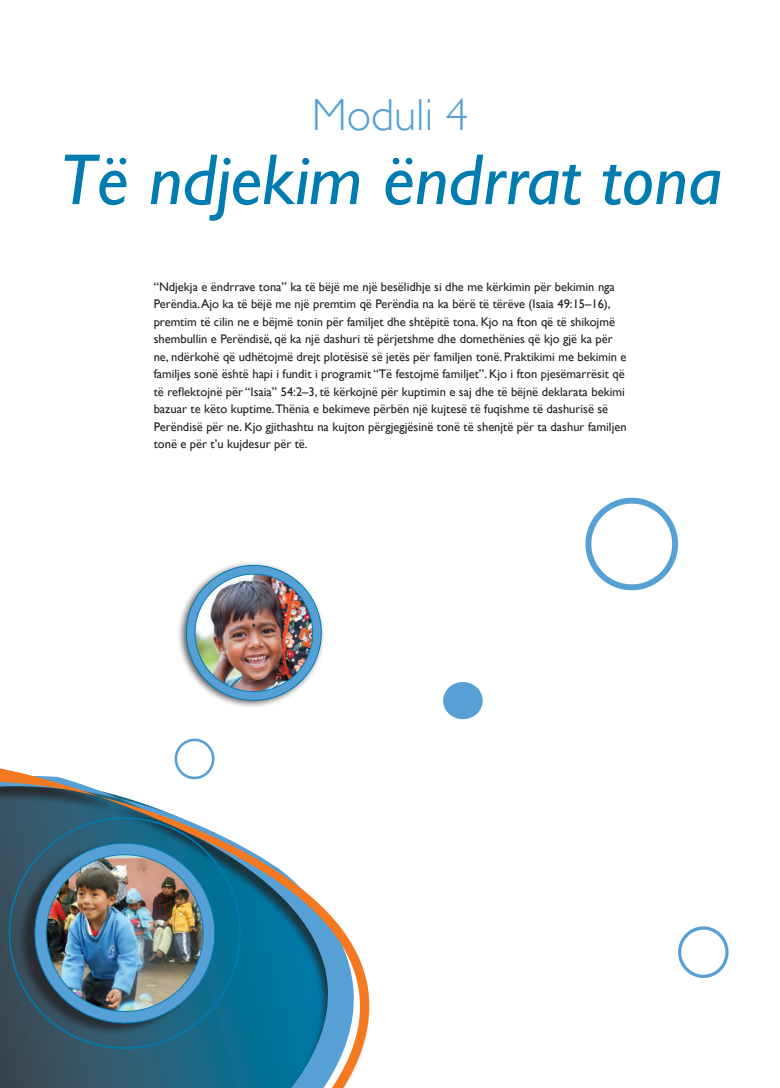
<style>
.page{position:relative;width:780px;height:1088px;background:#fff}
.page>*{position:absolute;margin:0;border:0;box-sizing:border-box;transform-origin:0 0}
.t1{font:italic 72.5px "Gill Sans";color:#007cb1}
.t2{font:300 45px "Gill Sans";color:#56a0d5}
.t3{font:12.5px/17.5px "Gill Sans";color:#231f20}
</style>
<div class="page">
<svg style="left:0;top:768px;width:370px;height:320px"></svg>
<svg style="left:443px;top:682px;width:40px;height:38px"></svg>
<svg style="left:585px;top:497px;width:94px;height:94px"></svg>
<svg style="left:678px;top:926px;width:51px;height:52px"></svg>
<svg style="left:173px;top:738px;width:43px;height:43px"></svg>
<div style="left:176px;top:560px;width:149px;height:149px;background:#231f20;opacity:.75"></div>
<img style="left:181px;top:560px;width:144px;height:145px">
<svg style="left:1px;top:809px;width:247px;height:247px;background:#3b6f83"></svg>
<div style="left:17px;top:842px;width:194px;height:194px;background:#231f20;opacity:.75"></div>
<svg style="left:28px;top:836px;width:193px;height:193px;background:#276078"></svg>
<img style="left:40px;top:848px;width:169px;height:170px">
<h2 class="t2" style="left:312px;top:89px;width:158px">Moduli 4</h2>
<h1 class="t1" style="left:60px;top:138px;width:663px">Të ndjekim ëndrrat tona</h1>
<p class="t3" style="left:154px;top:278px;width:474px">“Ndjekja e ëndrrave tona” ka të bëjë me një besëlidhje si dhe me kërkimin për bekimin nga Perëndia. Ajo ka të bëjë me një premtim që Perëndia na ka bërë të tërëve (Isaia 49:15–16), premtim të cilin ne e bëjmë tonin për familjet dhe shtëpitë tona. Kjo na fton që të shikojmë shembullin e Perëndisë, që ka një dashuri të përjetshme dhe domethënies që kjo gjë ka për ne, ndërkohë që udhëtojmë drejt plotësisë së jetës për familjen tonë. Praktikimi me bekimin e familjes sonë është hapi i fundit i programit “Të festojmë familjet”. Kjo i fton pjesëmarrësit që të reflektojnë për “Isaia” 54:2–3, të kërkojnë për kuptimin e saj dhe të bëjnë deklarata bekimi bazuar te këto kuptime.Thënia e bekimeve përbën një kujtesë të fuqishme të dashurisë së Perëndisë për ne. Kjo gjithashtu na kujton përgjegjësinë tonë të shenjtë për ta dashur familjen tonë e për t’u kujdesur për të.</p>
</div>
